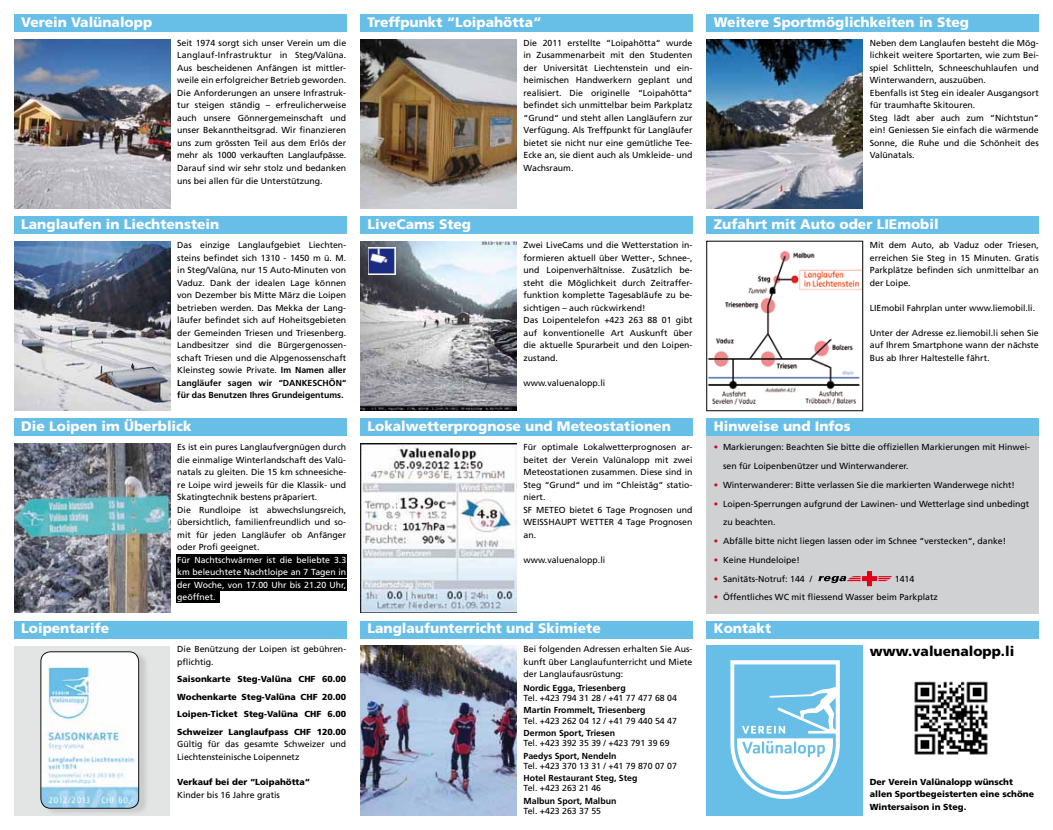
<style>
.page{position:relative;width:1053px;height:830px;background:#fff}
.page>*{position:absolute;margin:0;border:0;box-sizing:border-box;transform-origin:0 0}
.t1{font:900 13.75px "Frutiger";color:#fff}
.t2{font:900 13.75px "Frutiger";color:#000}
.t3{font:8.75px/12.5px "Frutiger";color:#000}
.t4{font:900 8.75px/17.5px "Frutiger";color:#000;text-align:justify}
.t5{font:700 8.75px "Frutiger";color:#000}
.t6{font:8.75px/12.5px "Frutiger";color:#fff;text-align:justify}
.s1{font-weight:700}
.s2{color:#cd071e}
</style>
<div class="page">
<div style="left:14px;top:620px;width:332px;height:18px;background:#67bee7"></div>
<div style="left:14px;top:646px;width:156px;height:169px;background:#e3e4e4"></div>
<div style="left:176px;top:554px;width:170px;height:11px;background:#000"></div>
<div style="left:176px;top:566px;width:170px;height:12px;background:#000"></div>
<div style="left:176px;top:579px;width:170px;height:11px;background:#000"></div>
<div style="left:176px;top:591px;width:43px;height:11px;background:#000"></div>
<div style="left:14px;top:14px;width:332px;height:18px;background:#67bee7"></div>
<div style="left:360px;top:14px;width:332px;height:18px;background:#67bee7"></div>
<div style="left:706px;top:14px;width:332px;height:18px;background:#67bee7"></div>
<div style="left:360px;top:620px;width:332px;height:18px;background:#67bee7"></div>
<div style="left:706px;top:620px;width:332px;height:18px;background:#67bee7"></div>
<div style="left:14px;top:216px;width:332px;height:18px;background:#67bee7"></div>
<div style="left:360px;top:216px;width:332px;height:18px;background:#67bee7"></div>
<div style="left:706px;top:216px;width:332px;height:18px;background:#67bee7"></div>
<div style="left:360px;top:418px;width:332px;height:18px;background:#67bee7"></div>
<div style="left:706px;top:418px;width:332px;height:18px;background:#67bee7"></div>
<div style="left:706px;top:436px;width:332px;height:177px;background:#d0d1d2"></div>
<img style="left:14px;top:39px;width:156px;height:169px">
<img style="left:14px;top:241px;width:156px;height:169px">
<img style="left:14px;top:443px;width:156px;height:169px">
<img style="left:47px;top:655px;width:99px;height:158px">
<svg style="left:40px;top:651px;width:99px;height:157px;background:#d9e9f0"></svg>
<img style="left:360px;top:39px;width:156px;height:169px">
<img style="left:360px;top:241px;width:156px;height:169px">
<svg style="left:706px;top:240px;width:157px;height:171px"></svg>
<img style="left:360px;top:443px;width:156px;height:169px">
<img style="left:360px;top:645px;width:156px;height:169px">
<img style="left:706px;top:39px;width:156px;height:169px">
<img style="left:914px;top:681px;width:74px;height:74px">
<svg style="left:818px;top:571px;width:73px;height:15px"></svg>
<img style="left:368px;top:247px;width:27px;height:27px">
<div style="left:706px;top:645px;width:156px;height:169px;background:#67bee7"></div>
<svg style="left:730px;top:660px;width:109px;height:138px"></svg>
<div style="left:14px;top:418px;width:332px;height:18px;background:#67bee7"></div>
<h1 class="t1" style="left:21px;top:14px;width:132px">Verein Valünalopp</h1>
<p class="t3" style="left:177px;top:36px;width:170px;text-align:justify">Seit 1974 sorgt sich unser Verein um die Langlauf-Infrastruktur in Steg/Valüna.<br>Aus bescheidenen Anfängen ist mittler&shy;weile ein erfolgreicher Betrieb geworden.<br>Die Anforderungen an unsere Infrastruk&shy;tur steigen ständig – erfreulicherweise auch unsere Gönnergemeinschaft und unser Bekanntheitsgrad. Wir finanzieren uns zum grössten Teil aus dem Erlös der mehr als 1000 verkauften Langlaufpässe.<br>Darauf sind wir sehr stolz und bedanken uns bei allen für die Unterstützung.</p>
<h1 class="t1" style="left:21px;top:215px;width:199px">Langlaufen in Liechtenstein</h1>
<p class="t3" style="left:177px;top:238px;width:170px;text-align:justify">Das einzige Langlaufgebiet Liechten&shy;steins befindet sich 1310 - 1450 m ü. M. in Steg/Valüna, nur 15 Auto-Minuten von Vaduz. Dank der idealen Lage können von Dezember bis Mitte März die Loipen betrieben werden. Das Mekka der Lang&shy;läufer befindet sich auf Hoheitsgebieten der Gemeinden Triesen und Triesenberg.<br>Landbesitzer sind die Bürgergenossen&shy;schaft Triesen und die Alpgenossenschaft Kleinsteg sowie Private. <span class="s1">Im Namen aller Langläufer sagen wir “DANKESCHÖN“ für das Benutzen Ihres Grundeigentums.</span></p>
<h1 class="t1" style="left:21px;top:417px;width:172px">Die Loipen im Überblick</h1>
<p class="t3" style="left:177px;top:440px;width:170px">Es ist ein pures Langlaufvergnügen durch die einmalige Winterlandschaft des Valü&shy;natals zu gleiten. Die 15 km schneesiche&shy;re Loipe wird jeweils für die Klassik- und Skatingtechnik bestens präpariert.<br>Die Rundloipe ist abwechslungsreich, übersichtlich, familienfreundlich und so&shy;mit für jeden Langläufer ob Anfänger oder Profi geeignet.</p>
<p class="t6" style="left:177px;top:553px;width:170px">Für Nachtschwärmer ist die beliebte 3.3 km beleuchtete Nachtloipe an 7 Tagen in der Woche, von 17.00 Uhr bis 21.20 Uhr, geöffnet.</p>
<h1 class="t1" style="left:21px;top:619px;width:89px">Loipentarife</h1>
<p class="t3" style="left:177px;top:642px;width:170px">Die Benützung der Loipen ist gebühren&shy;pflichtig.</p>
<p class="t4" style="left:177px;top:670px;width:170px">Saisonkarte Steg-Valüna CHF 60.00<br>Wochenkarte Steg-Valüna CHF 20.00<br>Loipen-Ticket Steg-Valüna CHF 6.00<br>Schweizer Langlaufpass CHF 120.00</p>
<p class="t3" style="left:177px;top:737px;width:170px">Gültig für das gesamte Schweizer und<br>Liechtensteinische Loipennetz</p>
<p class="t4" style="left:177px;top:772px;width:134px">Verkauf bei der “Loipahötta“</p>
<p class="t3" style="left:177px;top:787px;width:104px">Kinder bis 16 Jahre gratis</p>
<h1 class="t1" style="left:367px;top:14px;width:175px">Treffpunkt “Loipahötta“</h1>
<p class="t3" style="left:523px;top:36px;width:170px;text-align:justify">Die 2011 erstellte “Loipahötta“ wurde in Zusammenarbeit mit den Studenten der Universität Liechtenstein und ein&shy;heimischen Handwerkern geplant und realisiert. Die originelle “Loipahötta“ befindet sich unmittelbar beim Parkplatz “Grund“ und steht allen Langläufern zur Verfügung. Als Treffpunkt für Langläufer bietet sie nicht nur eine gemütliche Tee-Ecke an, sie dient auch als Umkleide- und Wachsraum.</p>
<h1 class="t1" style="left:367px;top:215px;width:105px">LiveCams Steg</h1>
<p class="t3" style="left:523px;top:238px;width:170px">Zwei LiveCams und die Wetterstation in&shy;formieren aktuell über Wetter-, Schnee-, und Loipenverhältnisse. Zusätzlich be&shy;steht die Möglichkeit durch Zeitraffer&shy;funktion komplette Tagesabläufe zu be&shy;sichtigen – auch rückwirkend!<br>Das Loipentelefon +423 263 88 01 gibt auf konventionelle Art Auskunft über die aktuelle Spurarbeit und den Loipen&shy;zustand.</p>
<p class="t3" style="left:523px;top:376px;width:83px">www.valuenalopp.li</p>
<h1 class="t1" style="left:367px;top:417px;width:305px">Lokalwetterprognose und Meteostationen</h1>
<p class="t3" style="left:523px;top:440px;width:170px">Für optimale Lokalwetterprognosen ar&shy;beitet der Verein Valünalopp mit zwei<br>Meteostationen zusammen. Diese sind in<br>Steg “Grund“ und im “Chleistäg“ statio&shy;niert.<br>SF METEO bietet 6 Tage Prognosen und<br>WEISSHAUPT WETTER 4 Tage Prognosen an.</p>
<p class="t3" style="left:523px;top:553px;width:83px">www.valuenalopp.li</p>
<h1 class="t1" style="left:367px;top:619px;width:235px">Langlaufunterricht und Skimiete</h1>
<p class="t3" style="left:523px;top:642px;width:170px;text-align:justify">Bei folgenden Adressen erhalten Sie Aus&shy;kunft über Langlaufunterricht und Miete der Langlaufausrüstung:</p>
<p class="t5" style="left:523px;top:682px;width:104px">Nordic Egga, Triesenberg</p>
<p class="t3" style="left:523px;top:691px;width:155px">Tel. +423 794 31 28 / +41 77 477 68 04</p>
<p class="t5" style="left:523px;top:705px;width:124px">Martin Frommelt, Triesenberg</p>
<p class="t3" style="left:523px;top:713px;width:155px">Tel. +423 262 04 12 / +41 79 440 54 47</p>
<p class="t5" style="left:523px;top:727px;width:93px">Dermon Sport, Triesen</p>
<p class="t3" style="left:523px;top:736px;width:148px">Tel. +423 392 35 39 / +423 791 39 69</p>
<p class="t5" style="left:523px;top:750px;width:94px">Paedys Sport, Nendeln</p>
<p class="t3" style="left:523px;top:758px;width:155px">Tel. +423 370 13 31 / +41 79 870 07 07</p>
<p class="t5" style="left:523px;top:772px;width:115px">Hotel Restaurant Steg, Steg</p>
<p class="t3" style="left:523px;top:781px;width:79px">Tel. +423 263 21 46</p>
<p class="t5" style="left:523px;top:795px;width:94px">Malbun Sport, Malbun</p>
<p class="t3" style="left:523px;top:803px;width:79px">Tel. +423 263 37 55</p>
<h1 class="t1" style="left:713px;top:14px;width:257px">Weitere Sportmöglichkeiten in Steg</h1>
<p class="t3" style="left:869px;top:36px;width:170px">Neben dem Langlaufen besteht die Mög&shy;lichkeit weitere Sportarten, wie zum Bei&shy;spiel Schlitteln, Schneeschuhlaufen und Winterwandern, auszuüben.<br>Ebenfalls ist Steg ein idealer Ausgangsort für traumhafte Skitouren.<br>Steg lädt aber auch zum “Nichtstun“ ein! Geniessen Sie einfach die wärmende Sonne, die Ruhe und die Schönheit des Valünatals.</p>
<h1 class="t1" style="left:713px;top:215px;width:226px">Zufahrt mit Auto oder LIEmobil</h1>
<p class="t3" style="left:869px;top:238px;width:170px;text-align:justify">Mit dem Auto, ab Vaduz oder Triesen, erreichen Sie Steg in 15 Minuten. Gratis Parkplätze befinden sich unmittelbar an der Loipe.</p>
<p class="t3" style="left:869px;top:301px;width:167px">LIEmobil Fahrplan unter www.liemobil.li.</p>
<p class="t3" style="left:869px;top:326px;width:170px;text-align:justify">Unter der Adresse ez.liemobil.li sehen Sie auf Ihrem Smartphone wann der nächste Bus ab Ihrer Haltestelle fährt.</p>
<h1 class="t1" style="left:713px;top:417px;width:138px">Hinweise und Infos</h1>
<p class="t3" style="left:723px;top:437px;width:308px;line-height:18.8px;text-indent:-9px"><span class="s2">•</span> Markierungen: Beachten Sie bitte die offiziellen Markierungen mit Hinwei&shy;sen für Loipenbenützer und Winterwanderer.</p>
<p class="t3" style="left:713px;top:478px;width:302px"><span class="s2">•</span> Winterwanderer: Bitte verlassen Sie die markierten Wanderwege nicht!</p>
<p class="t3" style="left:723px;top:493px;width:308px;line-height:18.8px;text-indent:-9px"><span class="s2">•</span> Loipen-Sperrungen aufgrund der Lawinen- und Wetterlage sind unbedingt zu beachten.</p>
<p class="t3" style="left:713px;top:534px;width:294px"><span class="s2">•</span> Abfälle bitte nicht liegen lassen oder im Schnee “verstecken“, danke!</p>
<p class="t3" style="left:713px;top:553px;width:88px"><span class="s2">•</span> Keine Hundeloipe!</p>
<p class="t3" style="left:713px;top:572px;width:100px"><span class="s2">•</span> Sanitäts-Notruf: 144 /</p>
<p class="t3" style="left:894px;top:572px;width:21px">1414</p>
<p class="t3" style="left:713px;top:590px;width:225px"><span class="s2">•</span> Öffentliches WC mit fliessend Wasser beim Parkplatz</p>
<h1 class="t1" style="left:713px;top:619px;width:59px">Kontakt</h1>
<h1 class="t2" style="left:869px;top:642px;width:146px">www.valuenalopp.li</h1>
<p class="t4" style="left:869px;top:774px;width:166px;line-height:12.5px;text-align:left">Der Verein Valünalopp wünscht allen Sportbegeisterten eine schöne<br>Wintersaison in Steg.</p>
</div>
